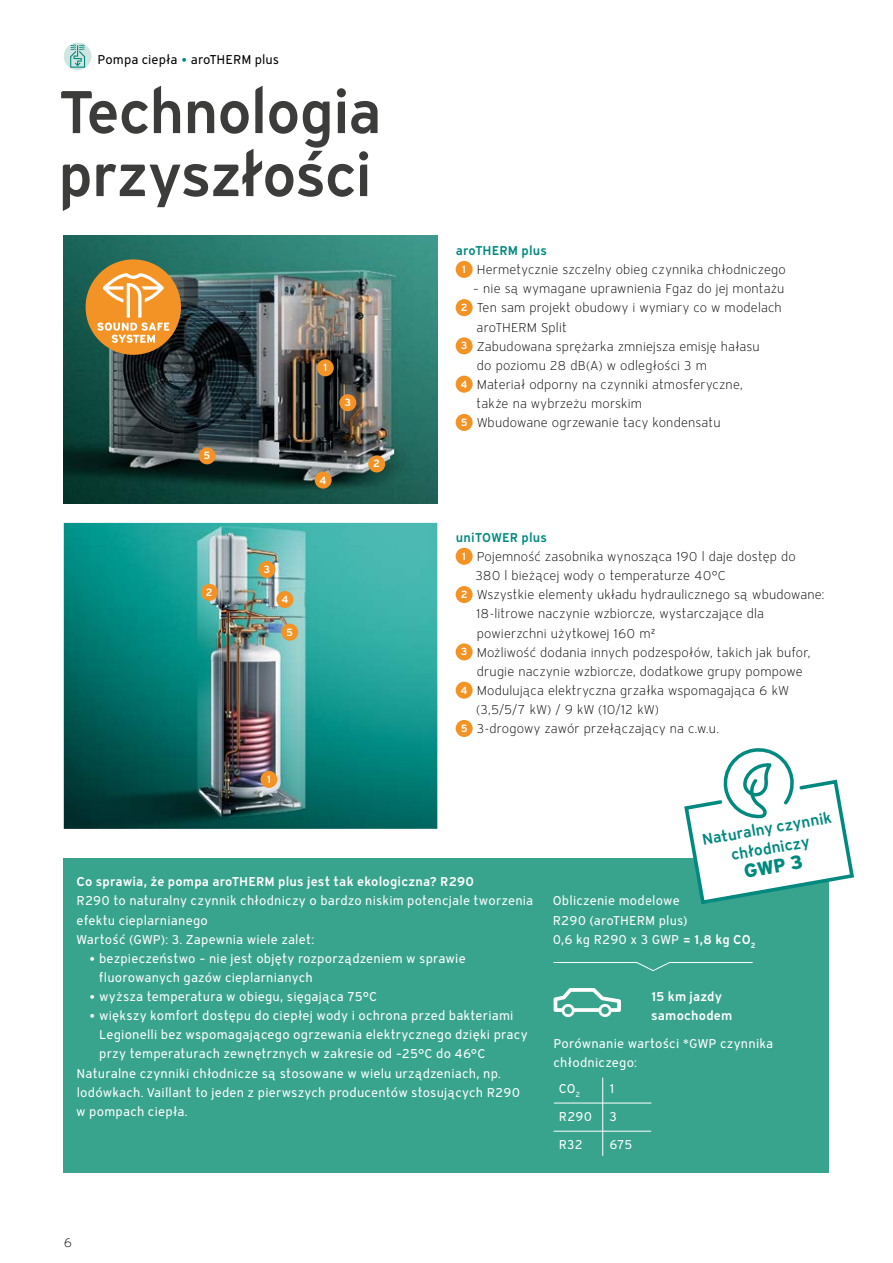
<style>
.page{position:relative;width:893px;height:1263px;background:#fff}
.page>*{position:absolute;margin:0;border:0;box-sizing:border-box;transform-origin:0 0}
.t1{font:600 60px/63px "Vaillant 16";letter-spacing:-.025em;color:#3c3c3b}
.t2{font:800 19.05px "Vaillant 16";color:#00897e}
.t3{font:600 15.45px/20px "Vaillant 16";color:#00897e;text-align:center}
.t4{font:300 12.75px/19.2px "Vaillant 16";letter-spacing:.01em;color:#000}
.t5{font:12.75px/19.2px "Vaillant 16";letter-spacing:.015em;color:#fff}
.t6{font:600 12.75px/19.2px "Vaillant 16";letter-spacing:.015em;color:#fff}
.t7{font:12.75px "Vaillant 16";letter-spacing:.005em;color:#000}
.t8{font:600 12.75px "Vaillant 16";letter-spacing:.015em;color:#00897e}
.t9{font:600 10.5px "Vaillant 16";color:#fff}
.s1{color:#00897e}
.s2{font-weight:600;color:#00897e}
.s3{font-weight:600;font-size:10.5px;color:#fff}
.s4{font-weight:600}
</style>
<div class="page">
<img style="left:64px;top:236px;width:373px;height:268px">
<img style="left:64px;top:523px;width:373px;height:306px">
<div style="left:456px;top:261px;width:17px;height:17px;background:#f39325;border-radius:50%"></div>
<div style="left:456px;top:299px;width:17px;height:17px;background:#f39325;border-radius:50%"></div>
<div style="left:456px;top:337px;width:17px;height:17px;background:#f39325;border-radius:50%"></div>
<div style="left:456px;top:376px;width:17px;height:17px;background:#f39325;border-radius:50%"></div>
<div style="left:456px;top:414px;width:17px;height:17px;background:#f39325;border-radius:50%"></div>
<div style="left:456px;top:548px;width:17px;height:17px;background:#f39325;border-radius:50%"></div>
<div style="left:456px;top:586px;width:17px;height:17px;background:#f39325;border-radius:50%"></div>
<div style="left:456px;top:643px;width:17px;height:17px;background:#f39325;border-radius:50%"></div>
<div style="left:456px;top:682px;width:17px;height:17px;background:#f39325;border-radius:50%"></div>
<div style="left:456px;top:720px;width:17px;height:17px;background:#f39325;border-radius:50%"></div>
<div style="left:64px;top:859px;width:765px;height:314px;background:#39a48e"></div>
<svg style="left:553px;top:962px;width:200px;height:9px"></svg>
<hr style="left:554px;top:1103px;width:97px;height:1px;background:#fff">
<hr style="left:554px;top:1131px;width:97px;height:1px;background:#fff">
<hr style="left:602px;top:1077px;width:1px;height:79px;background:#fff">
<div style="left:86px;top:259px;width:95px;height:96px;background:#f39325;border-radius:50%"></div>
<svg style="left:97px;top:273px;width:72px;height:70px"></svg>
<div style="left:260px;top:771px;width:17px;height:17px;background:#f39325;border-radius:50%"></div>
<div style="left:201px;top:584px;width:17px;height:17px;background:#f39325;border-radius:50%"></div>
<div style="left:258px;top:561px;width:17px;height:17px;background:#f39325;border-radius:50%"></div>
<div style="left:276px;top:591px;width:17px;height:17px;background:#f39325;border-radius:50%"></div>
<div style="left:281px;top:624px;width:17px;height:17px;background:#f39325;border-radius:50%"></div>
<div style="left:368px;top:455px;width:17px;height:17px;background:#f39325;border-radius:50%"></div>
<div style="left:317px;top:359px;width:17px;height:17px;background:#f39325;border-radius:50%"></div>
<div style="left:339px;top:394px;width:17px;height:17px;background:#f39325;border-radius:50%"></div>
<div style="left:199px;top:447px;width:17px;height:17px;background:#f39325;border-radius:50%"></div>
<div style="left:315px;top:472px;width:17px;height:17px;background:#f39325;border-radius:50%"></div>
<svg style="left:554px;top:988px;width:67px;height:29px"></svg>
<svg style="left:64px;top:43px;width:27px;height:27px"></svg>
<svg style="left:70px;top:44px;width:15px;height:24px"></svg>
<svg style="left:682px;top:748px;width:172px;height:156px"></svg>
<p class="t7" style="left:98px;top:51px;width:183px">Pompa ciepła <span class="s1">•</span> aroTHERM plus</p>
<h1 class="t1" style="left:58px;top:79px;width:325px">Technologia przyszłości</h1>
<p class="t9" style="left:204px;top:449px;width:8px">5</p>
<p class="t9" style="left:206px;top:585px;width:8px">2</p>
<p class="t9" style="left:323px;top:361px;width:6px">1</p>
<p class="t9" style="left:344px;top:395px;width:8px">3</p>
<p class="t9" style="left:320px;top:473px;width:9px">4</p>
<p class="t9" style="left:373px;top:457px;width:8px">2</p>
<p class="t9" style="left:263px;top:562px;width:8px">3</p>
<p class="t9" style="left:281px;top:592px;width:9px">4</p>
<p class="t9" style="left:286px;top:625px;width:8px">5</p>
<p class="t9" style="left:267px;top:772px;width:6px">1</p>
<p class="t4" style="left:462px;top:241px;width:325px;text-indent:-6px"><span class="s2">aroTHERM plus<br></span><span class="s3">1</span> Hermetycznie szczelny obieg czynnika chłodniczego</p>
<p class="t4" style="left:473px;top:279px;width:313px">– nie są wymagane uprawnienia Fgaz do jej montażu</p>
<p class="t4" style="left:461px;top:298px;width:323px"><span class="s3">2</span> Ten sam projekt obudowy i wymiary co w modelach</p>
<p class="t4" style="left:477px;top:317px;width:92px">aroTHERM Split</p>
<p class="t4" style="left:461px;top:336px;width:300px"><span class="s3">3</span> Zabudowana sprężarka zmniejsza emisję hałasu</p>
<p class="t4" style="left:477px;top:356px;width:232px">do poziomu 28 dB(A) w odległości 3 m</p>
<p class="t4" style="left:461px;top:375px;width:284px"><span class="s3">4</span> Materiał odporny na czynniki atmosferyczne,</p>
<p class="t4" style="left:477px;top:394px;width:167px">także na wybrzeżu morskim</p>
<p class="t4" style="left:461px;top:413px;width:261px"><span class="s3">5</span> Wbudowane ogrzewanie tacy kondensatu</p>
<p class="t8" style="left:456px;top:529px;width:93px">uniTOWER plus</p>
<p class="t4" style="left:462px;top:547px;width:335px"><span class="s3">1</span> Pojemność zasobnika wynosząca 190 l daje dostęp do</p>
<p class="t4" style="left:475px;top:566px;width:252px">380 l bieżącej wody o temperaturze 40°C</p>
<p class="t4" style="left:461px;top:585px;width:365px"><span class="s3">2</span> Wszystkie elementy układu hydraulicznego są wbudowane:</p>
<p class="t4" style="left:476px;top:604px;width:290px">18-litrowe naczynie wzbiorcze, wystarczające dla</p>
<p class="t4" style="left:477px;top:623px;width:180px">powierzchni użytkowej 160 m²</p>
<p class="t4" style="left:461px;top:642px;width:351px"><span class="s3">3</span> Możliwość dodania innych podzespołów, takich jak bufor,</p>
<p class="t4" style="left:477px;top:662px;width:327px">drugie naczynie wzbiorcze, dodatkowe grupy pompowe</p>
<p class="t4" style="left:461px;top:681px;width:329px"><span class="s3">4</span> Modulująca elektryczna grzałka wspomagająca 6 kW</p>
<p class="t4" style="left:476px;top:700px;width:184px">(3,5/5/7 kW) / 9 kW (10/12 kW)</p>
<p class="t4" style="left:461px;top:719px;width:260px"><span class="s3">5</span> 3-drogowy zawór przełączający na c.w.u.</p>
<p class="t6" style="left:76px;top:872px;width:399px">Co sprawia, że pompa aroTHERM plus jest tak ekologiczna? R290</p>
<p class="t5" style="left:76px;top:891px;width:459px">R290 to naturalny czynnik chłodniczy o bardzo niskim potencjale tworzenia efektu cieplarnianego<br>Wartość (GWP): 3. Zapewnia wiele zalet:</p>
<p class="t5" style="left:99px;top:948px;width:368px;text-indent:-10px">• bezpieczeństwo – nie jest objęty rozporządzeniem w sprawie fluorowanych gazów cieplarnianych</p>
<p class="t5" style="left:89px;top:987px;width:290px">• wyższa temperatura w obiegu, sięgająca 75°C</p>
<p class="t5" style="left:89px;top:1006px;width:426px">• większy komfort dostępu do ciepłej wody i ochrona przed bakteriami</p>
<p class="t5" style="left:99px;top:1025px;width:430px">Legionelli bez wspomagającego ogrzewania elektrycznego dzięki pracy</p>
<p class="t5" style="left:99px;top:1044px;width:388px">przy temperaturach zewnętrznych w zakresie od –25°C do 46°C</p>
<p class="t5" style="left:77px;top:1063px;width:426px">Naturalne czynniki chłodnicze są stosowane w wielu urządzeniach, np.</p>
<p class="t5" style="left:77px;top:1082px;width:445px">lodówkach. Vaillant to jeden z pierwszych producentów stosujących R290</p>
<p class="t5" style="left:76px;top:1101px;width:113px">w pompach ciepła.</p>
<p class="t3" style="left:700px;top:829px;width:133px;rotate:-10deg">Naturalny czynnik chłodniczy</p>
<h2 class="t2" style="left:742px;top:859px;width:62px;rotate:-10deg">GWP 3</h2>
<p class="t5" style="left:553px;top:891px;width:204px">Obliczenie modelowe<br>R290 (aroTHERM plus)<br>0,6 kg R290 x 3 GWP <span class="s4">= 1,8 kg CO</span><sub>2</sub></p>
<p class="t6" style="left:651px;top:986px;width:83px">15 km jazdy samochodem</p>
<p class="t5" style="left:554px;top:1033px;width:221px">Porównanie wartości *GWP czynnika chłodniczego:</p>
<p class="t5" style="left:559px;top:1078px;width:23px">CO<sub>2</sub></p>
<p class="t5" style="left:609px;top:1078px;width:7px">1</p>
<p class="t5" style="left:559px;top:1107px;width:35px">R290</p>
<p class="t5" style="left:609px;top:1107px;width:9px">3</p>
<p class="t5" style="left:559px;top:1135px;width:25px">R32</p>
<p class="t5" style="left:609px;top:1135px;width:25px">675</p>
<p class="t4" style="left:64px;top:1232px;width:10px">6</p>
</div>
